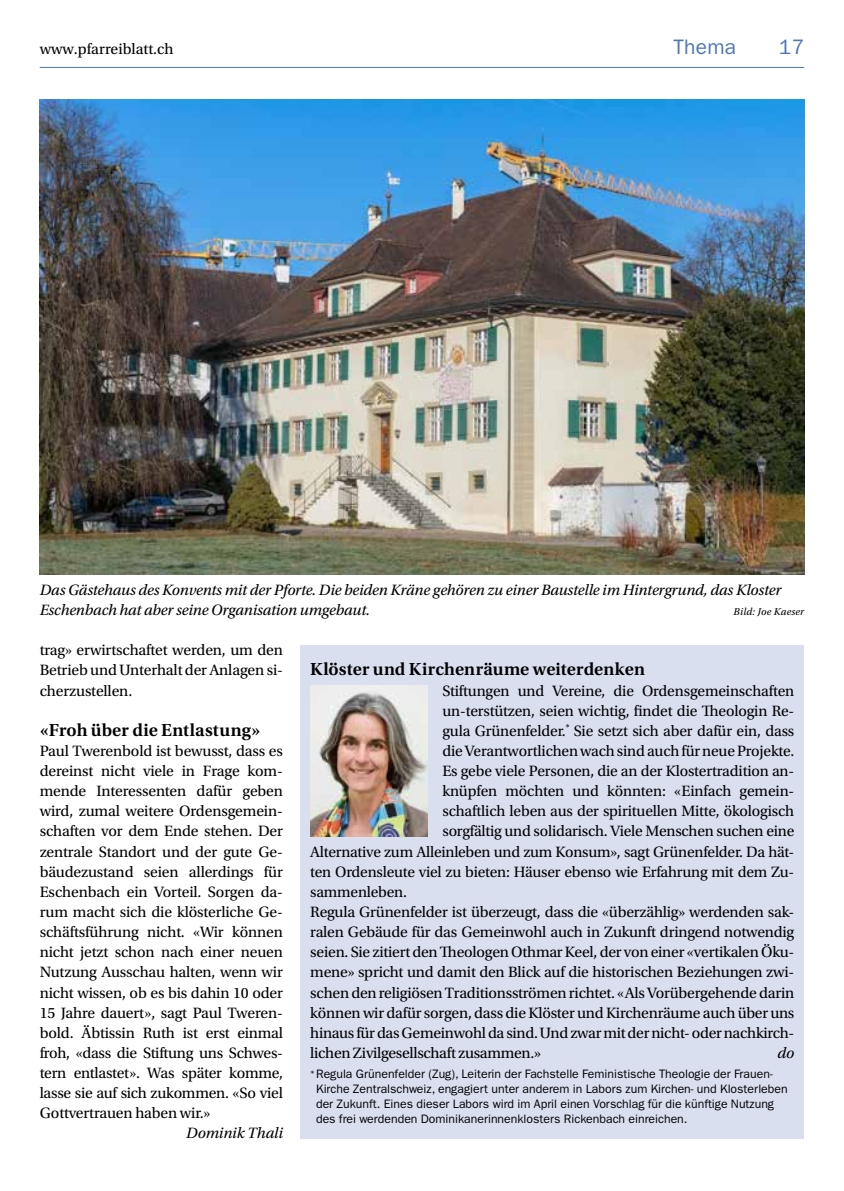
<style>
.page{position:relative;width:844px;height:1191px;background:#fff}
.page>*{position:absolute;margin:0;border:0;box-sizing:border-box;transform-origin:0 0}
.t1{font:21px "ITC Franklin Gothic Std";letter-spacing:.01em;color:#4d75b7}
.t2{font:600 18.38px "Utopia Std";letter-spacing:.005em;color:#000}
.t3{font:15.75px/20.1px "Utopia Std";letter-spacing:-.015em;color:#000;text-align:justify}
.t4{font:italic 15.75px/20.1px "Utopia Std";letter-spacing:-.01em;color:#000}
.t5{font:12.25px/15px "ITC Franklin Gothic Std";color:#000}
.t6{font:italic 10.5px "Utopia Std";letter-spacing:.02em;color:#000}
</style>
<div class="page">
<hr style="left:40px;top:67px;width:764px;height:1px;background:#4d75b7">
<img style="left:40px;top:100px;width:764px;height:474px">
<div style="left:300px;top:645px;width:504px;height:493px;background:#dadff0"></div>
<img style="left:310px;top:685px;width:117px;height:151px">
<p class="t3" style="left:40px;top:39px;width:135px">www.pfarreiblatt.ch</p>
<h1 class="t1" style="left:673px;top:35px;width:64px">Thema</h1>
<h1 class="t1" style="left:778px;top:35px;width:27px">17</h1>
<p class="t4" style="left:40px;top:580px;width:743px">Das Gästehaus des Konvents mit der Pforte. Die beiden Kräne gehören zu einer Baustelle im Hintergrund, das Kloster<br>Eschenbach hat aber seine Organisation umgebaut.</p>
<p class="t6" style="left:733px;top:606px;width:72px">Bild: Joe Kaeser</p>
<p class="t3" style="left:40px;top:640px;width:245px">trag» erwirtschaftet werden, um den Betrieb und Unterhalt der Anlagen si&shy;cherzustellen.</p>
<p class="t2" style="left:40px;top:719px;width:222px">«Froh über die Entlastung»</p>
<p class="t3" style="left:40px;top:741px;width:245px">Paul Twerenbold ist bewusst, dass es dereinst nicht viele in Frage kom&shy;mende Interessenten dafür geben wird, zumal weitere Ordensgemein&shy;schaften vor dem Ende stehen. Der zentrale Standort und der gute Ge&shy;bäudezustand seien allerdings für Eschenbach ein Vorteil. Sorgen da&shy;rum macht sich die klösterliche Ge&shy;schäftsführung nicht. «Wir können nicht jetzt schon nach einer neuen Nutzung Ausschau halten, wenn wir nicht wissen, ob es bis dahin 10 oder 15 Jahre dauert», sagt Paul Tweren&shy;bold. Äbtissin Ruth ist erst einmal froh, «dass die Stiftung uns Schwes&shy;tern entlastet». Was später komme, lasse sie auf sich zukommen. «So viel Gottvertrauen haben wir.»</p>
<p class="t4" style="left:186px;top:1123px;width:98px">Dominik Thali</p>
<p class="t2" style="left:310px;top:659px;width:336px">Klöster und Kirchenräume weiterdenken</p>
<p class="t3" style="left:442px;top:680px;width:353px">Stiftungen und Vereine, die Ordensgemeinschaften</p>
<p class="t3" style="left:442px;top:700px;width:353px">un-terstützen, seien wichtig, findet die Theologin Re-</p>
<p class="t3" style="left:442px;top:721px;width:353px">gula Grünenfelder.<sup>*</sup> Sie setzt sich aber dafür ein, dass</p>
<p class="t3" style="left:442px;top:741px;width:353px">die Verantwortlichen wach sind auch für neue Projekte.</p>
<p class="t3" style="left:442px;top:761px;width:353px">Es gebe viele Personen, die an der Klostertradition an-</p>
<p class="t3" style="left:442px;top:781px;width:353px">knüpfen möchten und könnten: «Einfach gemein-</p>
<p class="t3" style="left:442px;top:801px;width:353px">schaftlich leben aus der spirituellen Mitte, ökologisch</p>
<p class="t3" style="left:442px;top:821px;width:353px">sorgfältig und solidarisch. Viele Menschen suchen eine</p>
<p class="t3" style="left:310px;top:841px;width:485px">Alternative zum Alleinleben und zum Konsum», sagt Grünenfelder. Da hät-</p>
<p class="t3" style="left:310px;top:861px;width:485px">ten Ordensleute viel zu bieten: Häuser ebenso wie Erfahrung mit dem Zu-</p>
<p class="t3" style="left:310px;top:882px;width:98px">sammenleben.</p>
<p class="t3" style="left:310px;top:902px;width:483px">Regula Grünenfelder ist überzeugt, dass die «überzählig» werdenden sak-</p>
<p class="t3" style="left:310px;top:922px;width:485px">ralen Gebäude für das Gemeinwohl auch in Zukunft dringend notwendig</p>
<p class="t3" style="left:310px;top:942px;width:485px">seien. Sie zitiert den Theologen Othmar Keel, der von einer «vertikalen Öku-</p>
<p class="t3" style="left:310px;top:962px;width:485px">mene» spricht und damit den Blick auf die historischen Beziehungen zwi-</p>
<p class="t3" style="left:310px;top:982px;width:485px">schen den religiösen Traditionsströmen richtet. «Als Vorübergehende darin</p>
<p class="t3" style="left:310px;top:1002px;width:485px">können wir dafür sorgen, dass die Klöster und Kirchenräume auch über uns</p>
<p class="t3" style="left:310px;top:1023px;width:485px">hinaus für das Gemeinwohl da sind. Und zwar mit der nicht- oder nachkirch-</p>
<p class="t3" style="left:310px;top:1043px;width:232px">lichen Zivilgesellschaft zusammen.»</p>
<p class="t4" style="left:777px;top:1043px;width:18px">do</p>
<p class="t5" style="left:316px;top:1066px;width:473px;text-indent:-6px"><sup>*</sup> Regula Grünenfelder (Zug), Leiterin der Fachstelle Feministische Theologie der Frauen-Kirche Zentralschweiz, engagiert unter anderem in Labors zum Kirchen- und Klosterleben der Zukunft. Eines dieser Labors wird im April einen Vorschlag für die künftige Nutzung des frei werdenden Dominikanerinnenklosters Rickenbach einreichen.</p>
</div>
